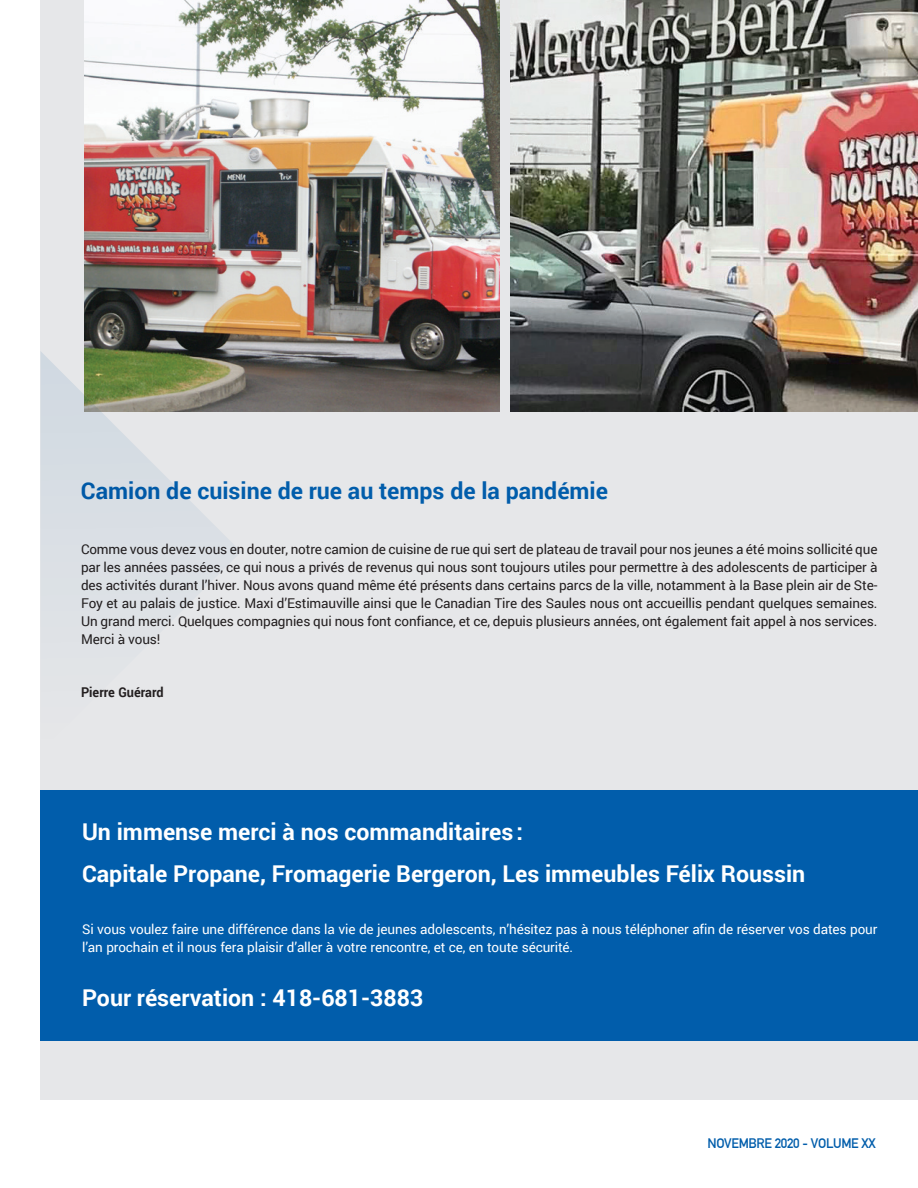
<style>
.page{position:relative;width:918px;height:1188px;background:#fff}
.page>*{position:absolute;margin:0;border:0;box-sizing:border-box;transform-origin:0 0}
.t1{font:700 23.1px/42.2px "Roboto";color:#fff}
.t2{font:700 23.1px "Roboto";color:#015dab}
.t3{font:13.5px/18px "Roboto";letter-spacing:-.01em;color:#231f20;text-align:justify}
.t4{font:13.5px/18px "Roboto";letter-spacing:-.01em;color:#fff}
.t5{font:700 13.5px "DIN Alternate";letter-spacing:-.025em;color:#015dab}
.t6{font:700 13.5px "Roboto";color:#231f20;scale:.94 1}
</style>
<div class="page">
<div style="left:40px;top:0;width:878px;height:1099px;background:#e6e7e9"></div>
<div style="left:40px;top:791px;width:878px;height:250px;background:#015dab"></div>
<img style="left:85px;top:0;width:414px;height:411px">
<img style="left:511px;top:0;width:407px;height:411px">
<svg style="left:40px;top:351px;width:201px;height:212px;fill:#d8dee4"></svg>
<h1 class="t2" style="left:81px;top:475px;width:529px">Camion de cuisine de rue au temps de la pandémie</h1>
<p class="t3" style="left:81px;top:540px;width:798px">Comme vous devez vous en douter, notre camion de cuisine de rue qui sert de plateau de travail pour nos jeunes a été moins sollicité que par les années passées, ce qui nous a privés de revenus qui nous sont toujours utiles pour permettre à des adolescents de participer à des activités durant l’hiver. Nous avons quand même été présents dans certains parcs de la ville, notamment à la Base plein air de Ste-Foy et au palais de justice. Maxi d’Estimauville ainsi que le Canadian Tire des Saules nous ont accueillis pendant quelques semaines.<br>Un grand merci. Quelques compagnies qui nous font confiance, et ce, depuis plusieurs années, ont également fait appel à nos services.<br>Merci à vous!</p>
<p class="t6" style="left:81px;top:683px;width:89px">Pierre Guérard</p>
<h1 class="t1" style="left:82px;top:809px;width:725px">Un immense merci à nos commanditaires :<br>Capitale Propane, Fromagerie Bergeron, Les immeubles Félix Roussin</h1>
<p class="t4" style="left:82px;top:920px;width:797px">Si vous voulez faire une différence dans la vie de jeunes adolescents, n’hésitez pas à nous téléphoner afin de réserver vos dates pour l’an prochain et il nous fera plaisir d’aller à votre rencontre, et ce, en toute sécurité.</p>
<h1 class="t1" style="left:82px;top:976px;width:343px">Pour réservation : 418-681-3883</h1>
<p class="t5" style="left:708px;top:1133px;width:170px">NOVEMBRE 2020 - VOLUME XX</p>
</div>
